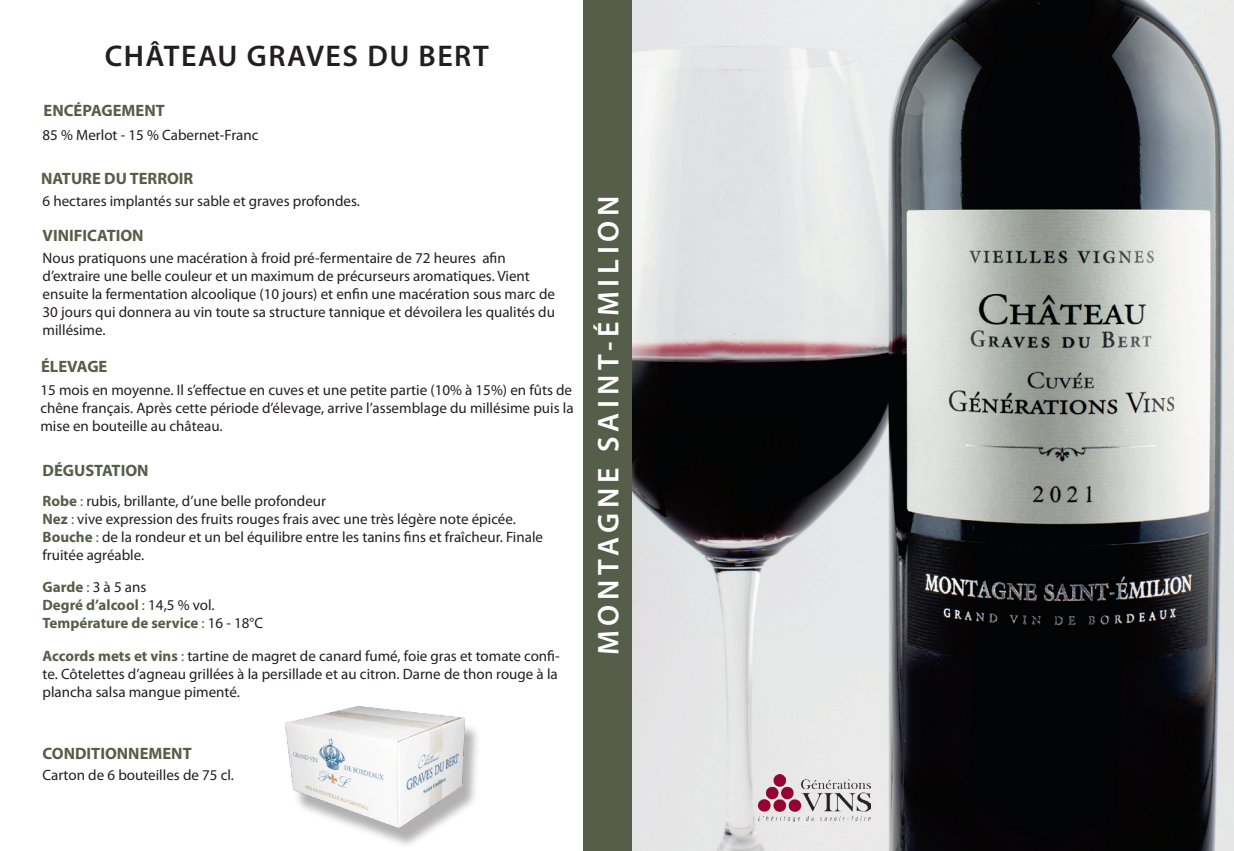
<style>
.page{position:relative;width:1234px;height:851px;background:#fff}
.page>*{position:absolute;margin:0;border:0;box-sizing:border-box;transform-origin:0 0}
.t1{font:600 30px "Myriad Pro";letter-spacing:.16em;color:#fff}
.t2{font:600 30px "Myriad Pro";letter-spacing:.05em;color:#231f20}
.t3{font:700 16.5px "Myriad Pro";color:#565e49}
.t4{font:15px/18px "Myriad Pro";color:#231f20}
.t5{font:700 15px/18px "Myriad Pro";color:#565e49}
.s1{font-weight:700;color:#565e49}
.s2{color:#565e49}
.s3{font-weight:400}
.s4{font-weight:400;color:#231f20}
</style>
<div class="page">
<img style="left:631px;top:0;width:602px;height:850px">
<div style="left:583px;top:0;width:48px;height:850px;background:#565e49"></div>
<div style="left:285px;top:711px;width:195px;height:137px;background:#231f20;opacity:.35"></div>
<img style="left:285px;top:706px;width:186px;height:126px">
<img style="left:758px;top:774px;width:111px;height:47px">
<h1 class="t2" style="left:105px;top:37px;width:385px">CHÂTEAU GRAVES DU BERT</h1>
<p class="t3" style="left:44px;top:100px;width:123px">ENCÉPAGEMENT</p>
<p class="t4" style="left:43px;top:126px;width:217px">85 % Merlot - 15 % Cabernet-Franc</p>
<p class="t3" style="left:41px;top:168px;width:154px">NATURE DU TERROIR</p>
<p class="t4" style="left:43px;top:191px;width:319px">6 hectares implantés sur sable et graves profondes.</p>
<p class="t3" style="left:43px;top:225px;width:103px">VINIFICATION</p>
<p class="t4" style="left:43px;top:248px;width:514px">Nous pratiquons une macération à froid pré-fermentaire de 72 heures afin d’extraire une belle couleur et un maximum de précurseurs aromatiques. Vient ensuite la fermentation alcoolique (10 jours) et enfin une macération sous marc de 30 jours qui donnera au vin toute sa structure tannique et dévoilera les qualités du millésime.</p>
<p class="t3" style="left:41px;top:355px;width:68px">ÉLEVAGE</p>
<p class="t4" style="left:40px;top:380px;width:534px;text-align:justify">15 mois en moyenne. Il s’effectue en cuves et une petite partie (10% à 15%) en fûts de chêne français. Après cette période d’élevage, arrive l’assemblage du millésime puis la mise en bouteille au château.</p>
<p class="t3" style="left:43px;top:460px;width:107px">DÉGUSTATION</p>
<p class="t4" style="left:43px;top:491px;width:502px"><span class="s1">Robe</span> <span class="s2">:</span> rubis, brillante, d’une belle profondeur<br><span class="s1">Nez</span> <span class="s2">:</span> vive expression des fruits rouges frais avec une très légère note épicée.<br><span class="s1">Bouche</span> <span class="s2">:</span> de la rondeur et un bel équilibre entre les tanins fins et fraîcheur. Finale fruitée agréable.</p>
<p class="t5" style="left:43px;top:577px;width:222px">Garde <span class="s3">:</span> <span class="s4">3 à 5 ans<br></span>Degré d’alcool <span class="s3">:</span> <span class="s4">14,5 % vol.<br></span>Température de service <span class="s3">:</span> <span class="s4">16 - 18°C</span></p>
<p class="t4" style="left:43px;top:646px;width:518px"><span class="s1">Accords mets et vins</span> <span class="s2">:</span> tartine de magret de canard fumé, foie gras et tomate confi&shy;te. Côtelettes d’agneau grillées à la persillade et au citron. Darne de thon rouge à la plancha salsa mangue pimenté.</p>
<p class="t3" style="left:43px;top:742px;width:151px">CONDITIONNEMENT</p>
<p class="t4" style="left:43px;top:765px;width:193px">Carton de 6 bouteilles de 75 cl.</p>
<h1 class="t1" style="left:589px;top:655px;width:461px;rotate:-90deg">MONTAGNE SAINT-ÉMILION</h1>
</div>
